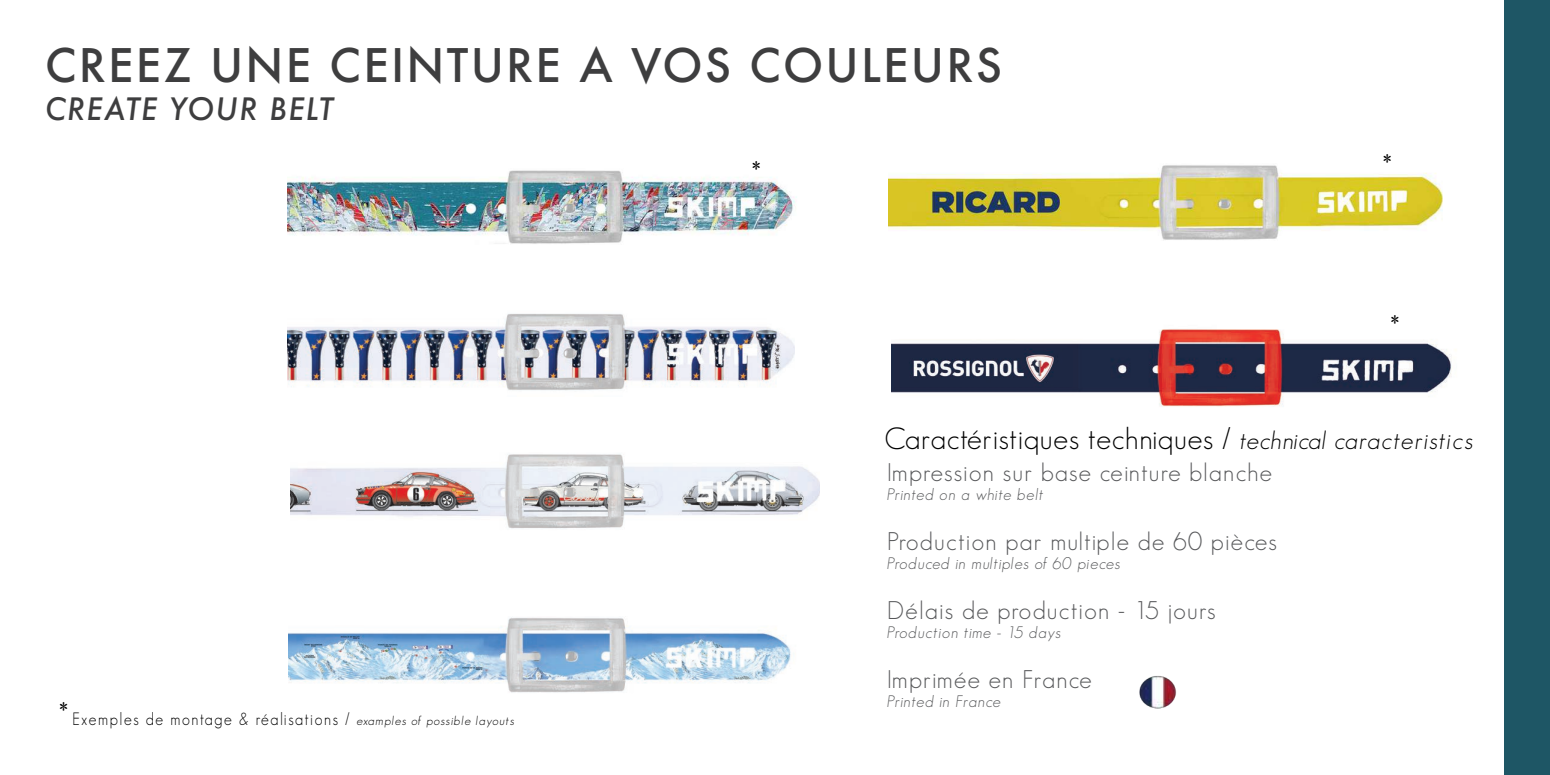
<style>
.page{position:relative;width:1550px;height:775px;background:#fff}
.page>*{position:absolute;margin:0;border:0;box-sizing:border-box;transform-origin:0 0}
.t1{font:500 45px "Futura";letter-spacing:.05em;color:#3e3e3f}
.t2{font:300 30px "Geosans";letter-spacing:.025em;color:#000}
.t3{font:italic 500 30px "Futura";letter-spacing:.05em;color:#3e3e3f}
.t4{font:300 30px "Geosans";letter-spacing:.025em;color:#000;scale:.9 1}
.t5{font:300 25px "Geosans";letter-spacing:.05em;color:#57585a}
.t6{font:300 17.5px "Geosans";letter-spacing:.1em;color:#000;scale:.9 1}
.t7{font:italic 300 16.25px "Geosans";letter-spacing:.05em;color:#57585a}
.s1{font-size:30px}
.s2{font-style:italic;font-size:12.5px}
.s3{font-style:italic;font-size:25px}
</style>
<div class="page">
<img style="left:287px;top:170px;width:510px;height:74px">
<img style="left:287px;top:314px;width:507px;height:77px">
<img style="left:290px;top:454px;width:530px;height:75px">
<img style="left:288px;top:617px;width:503px;height:76px">
<img style="left:889px;top:165px;width:553px;height:75px">
<img style="left:891px;top:329px;width:561px;height:78px">
<img style="left:1139px;top:676px;width:38px;height:33px">
<div style="left:1504px;top:0;width:46px;height:775px;background:#1e5665"></div>
<h1 class="t1" style="left:45px;top:35px;width:958px">CREEZ UNE CEINTURE A VOS COULEURS</h1>
<p class="t3" style="left:45px;top:88px;width:290px">CREATE YOUR BELT</p>
<p class="t4" style="left:752px;top:157px;width:10px">*</p>
<p class="t4" style="left:1384px;top:150px;width:10px">*</p>
<p class="t4" style="left:1391px;top:311px;width:10px">*</p>
<p class="t6" style="left:60px;top:709px;width:506px"><span class="s1">*</span> Exemples de montage &amp; réalisations / <span class="s2">examples of possible layouts</span></p>
<p class="t2" style="left:884px;top:422px;width:590px">Caractéristiques techniques / <span class="s3">technical caracteristics</span></p>
<p class="t5" style="left:887px;top:458px;width:387px">Impression sur base ceinture blanche</p>
<p class="t7" style="left:887px;top:486px;width:158px">Printed on a white belt</p>
<p class="t5" style="left:887px;top:527px;width:391px">Production par multiple de 60 pièces</p>
<p class="t7" style="left:887px;top:555px;width:235px">Produced in multiples of 60 pieces</p>
<p class="t5" style="left:887px;top:596px;width:330px">Délais de production - 15 jours</p>
<p class="t7" style="left:887px;top:624px;width:175px">Production time - 15 days</p>
<p class="t5" style="left:887px;top:665px;width:206px">Imprimée en France</p>
<p class="t7" style="left:887px;top:693px;width:115px">Printed in France</p>
</div>
